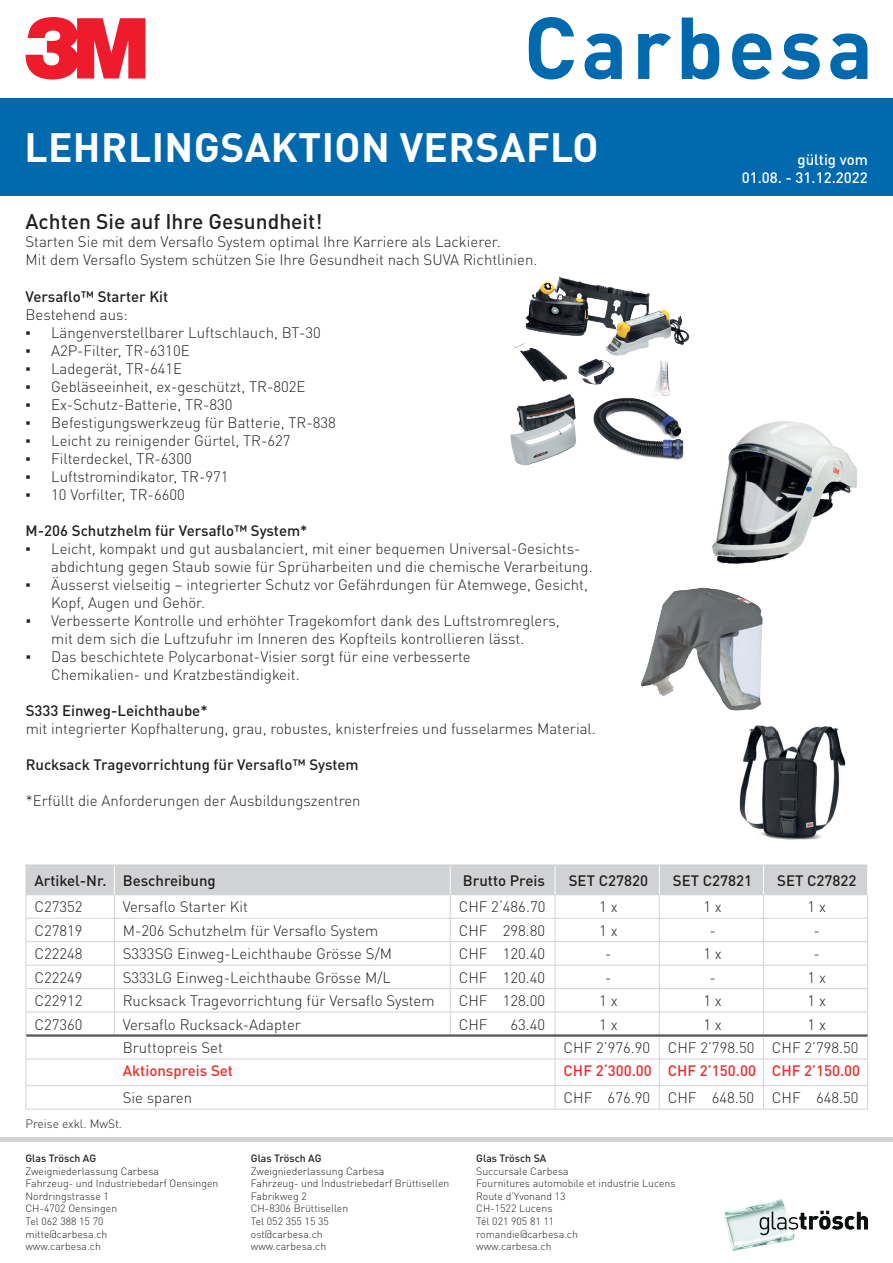
<style>
.page{position:relative;width:893px;height:1263px;background:#fff}
.page>*{position:absolute;margin:0;border:0;box-sizing:border-box;transform-origin:0 0}
.t1{font:700 40.5px "DIN Pro";letter-spacing:.01em;color:#fff}
.t2{font:500 21px "DIN Pro";color:#231f20}
.t3{font:300 15px/18px "DIN Pro";color:#231f20}
.t4{font:500 15px "DIN Pro";color:#231f20}
.t5{font:500 15px "DIN Pro";color:#ea2f29}
.t6{font:500 15px/18px "DIN Pro";color:#fff;text-align:right}
.t7{font:300 12px "DIN Pro";color:#231f20}
.t8{font:300 10.5px/12.6px "DIN Pro";color:#231f20}
.t9{font:500 10.5px "DIN Pro";color:#231f20}
.s1{font-family:"Arial Narrow";font-weight:400}
</style>
<div class="page">
<hr style="left:0;top:1137px;width:893px;height:4px;background:#d1d2d4">
<svg style="left:529px;top:17px;width:45px;height:62px"></svg>
<svg style="left:585px;top:33px;width:37px;height:46px"></svg>
<svg style="left:638px;top:33px;width:33px;height:46px"></svg>
<svg style="left:682px;top:18px;width:37px;height:61px"></svg>
<svg style="left:732px;top:33px;width:39px;height:46px"></svg>
<svg style="left:781px;top:33px;width:39px;height:46px"></svg>
<svg style="left:830px;top:33px;width:37px;height:46px"></svg>
<img style="left:725px;top:1200px;width:142px;height:50px">
<img style="left:711px;top:421px;width:146px;height:143px">
<svg style="left:26px;top:17px;width:119px;height:62px"></svg>
<div style="left:0;top:98px;width:893px;height:98px;background:#016aaf"></div>
<hr style="left:114px;top:1109px;width:336px;height:1px;background:#d1d2d4">
<hr style="left:450px;top:1109px;width:105px;height:1px;background:#d1d2d4">
<hr style="left:555px;top:1109px;width:104px;height:1px;background:#d1d2d4">
<hr style="left:659px;top:1109px;width:104px;height:1px;background:#d1d2d4">
<hr style="left:763px;top:1109px;width:105px;height:1px;background:#d1d2d4">
<svg style="left:26px;top:865px;width:842px;height:244px"></svg>
<hr style="left:26px;top:1109px;width:88px;height:1px;background:#d1d2d4">
<img style="left:510px;top:276px;width:180px;height:190px">
<img style="left:641px;top:587px;width:108px;height:123px">
<img style="left:739px;top:725px;width:107px;height:115px">
<h1 class="t1" style="left:24px;top:114px;width:576px">LEHRLINGSAKTION VERSAFLO</h1>
<h2 class="t2" style="left:26px;top:204px;width:298px">Achten Sie auf Ihre Gesundheit!</h2>
<p class="t3" style="left:26px;top:231px;width:513px">Starten Sie mit dem Versaflo System optimal Ihre Karriere als Lackierer.<br>Mit dem Versaflo System schützen Sie Ihre Gesundheit nach SUVA Richtlinien.</p>
<p class="t4" style="left:26px;top:284px;width:144px">Versaflo™ Starter Kit</p>
<p class="t3" style="left:26px;top:304px;width:104px">Bestehend aus:</p>
<p class="t3" style="left:26px;top:322px;width:297px"><span class="s1">▪</span> Längenverstellbarer Luftschlauch, BT-30</p>
<p class="t3" style="left:26px;top:340px;width:166px"><span class="s1">▪</span> A2P-Filter, TR-6310E</p>
<p class="t3" style="left:26px;top:358px;width:158px"><span class="s1">▪</span> Ladegerät, TR-641E</p>
<p class="t3" style="left:26px;top:376px;width:282px"><span class="s1">▪</span> Gebläseeinheit, ex-geschützt, TR-802E</p>
<p class="t3" style="left:26px;top:394px;width:209px"><span class="s1">▪</span> Ex-Schutz-Batterie, TR-830</p>
<p class="t3" style="left:26px;top:412px;width:312px"><span class="s1">▪</span> Befestigungswerkzeug für Batterie, TR-838</p>
<p class="t3" style="left:26px;top:430px;width:266px"><span class="s1">▪</span> Leicht zu reinigender Gürtel, TR-627</p>
<p class="t3" style="left:26px;top:448px;width:168px"><span class="s1">▪</span> Filterdeckel, TR-6300</p>
<p class="t3" style="left:26px;top:466px;width:204px"><span class="s1">▪</span> Luftstromindikator, TR-971</p>
<p class="t3" style="left:26px;top:484px;width:161px"><span class="s1">▪</span> 10 Vorfilter, TR-6600</p>
<p class="t4" style="left:26px;top:518px;width:283px">M-206 Schutzhelm für Versaflo™ System*</p>
<p class="t3" style="left:51px;top:538px;width:543px;text-indent:-26px"><span class="s1">▪</span> Leicht, kompakt und gut ausbalanciert, mit einer bequemen Universal-Gesichts&shy;abdichtung gegen Staub sowie für Sprüharbeiten und die chemische Verarbeitung.</p>
<p class="t3" style="left:51px;top:574px;width:538px;text-indent:-26px"><span class="s1">▪</span> Äusserst vielseitig – integrierter Schutz vor Gefährdungen für Atemwege, Gesicht,<br>Kopf, Augen und Gehör.</p>
<p class="t3" style="left:51px;top:610px;width:510px;text-indent:-26px"><span class="s1">▪</span> Verbesserte Kontrolle und erhöhter Tragekomfort dank des Luftstromreglers, mit dem sich die Luftzufuhr im Inneren des Kopfteils kontrollieren lässt.</p>
<p class="t3" style="left:51px;top:646px;width:421px;text-indent:-26px"><span class="s1">▪</span> Das beschichtete Polycarbonat-Visier sorgt für eine verbesserte<br>Chemikalien- und Kratzbeständigkeit.</p>
<p class="t4" style="left:26px;top:698px;width:183px">S333 Einweg-Leichthaube*</p>
<p class="t3" style="left:26px;top:718px;width:572px">mit integrierter Kopfhalterung, grau, robustes, knisterfreies und fusselarmes Material.</p>
<p class="t4" style="left:26px;top:752px;width:334px">Rucksack Tragevorrichtung für Versaflo™ System</p>
<p class="t3" style="left:26px;top:790px;width:336px">*Erfüllt die Anforderungen der Ausbildungszentren</p>
<p class="t6" style="left:742px;top:148px;width:128px">gültig vom<br>01.08. - 31.12.2022</p>
<p class="t4" style="left:34px;top:868px;width:183px">Artikel-Nr. Beschreibung</p>
<p class="t4" style="left:463px;top:868px;width:83px">Brutto Preis</p>
<p class="t4" style="left:569px;top:868px;width:81px">SET C27820</p>
<p class="t4" style="left:673px;top:868px;width:81px">SET C27821</p>
<p class="t4" style="left:777px;top:868px;width:81px">SET C27822</p>
<p class="t3" style="left:34px;top:896px;width:50px">C27352</p>
<p class="t3" style="left:123px;top:896px;width:127px">Versaflo Starter Kit</p>
<p class="t3" style="left:459px;top:896px;width:88px">CHF 2‘486.70</p>
<p class="t3" style="left:599px;top:896px;width:20px">1 x</p>
<p class="t3" style="left:703px;top:896px;width:20px">1 x</p>
<p class="t3" style="left:807px;top:896px;width:20px">1 x</p>
<p class="t3" style="left:34px;top:920px;width:50px">C27819</p>
<p class="t3" style="left:123px;top:920px;width:257px">M-206 Schutzhelm für Versaflo System</p>
<p class="t3" style="left:459px;top:920px;width:88px">CHF 298.80</p>
<p class="t3" style="left:599px;top:920px;width:20px">1 x</p>
<p class="t3" style="left:709px;top:920px;width:8px">-</p>
<p class="t3" style="left:814px;top:920px;width:8px">-</p>
<p class="t3" style="left:34px;top:943px;width:50px">C22248</p>
<p class="t3" style="left:123px;top:943px;width:271px">S333SG Einweg-Leichthaube Grösse S/M</p>
<p class="t3" style="left:459px;top:943px;width:88px">CHF 120.40</p>
<p class="t3" style="left:605px;top:943px;width:8px">-</p>
<p class="t3" style="left:703px;top:943px;width:20px">1 x</p>
<p class="t3" style="left:814px;top:943px;width:8px">-</p>
<p class="t3" style="left:34px;top:967px;width:50px">C22249</p>
<p class="t3" style="left:123px;top:967px;width:270px">S333LG Einweg-Leichthaube Grösse M/L</p>
<p class="t3" style="left:459px;top:967px;width:88px">CHF 120.40</p>
<p class="t3" style="left:605px;top:967px;width:8px">-</p>
<p class="t3" style="left:709px;top:967px;width:8px">-</p>
<p class="t3" style="left:807px;top:967px;width:20px">1 x</p>
<p class="t3" style="left:34px;top:990px;width:50px">C22912</p>
<p class="t3" style="left:123px;top:990px;width:313px">Rucksack Tragevorrichtung für Versaflo System</p>
<p class="t3" style="left:459px;top:990px;width:88px">CHF 128.00</p>
<p class="t3" style="left:599px;top:990px;width:20px">1 x</p>
<p class="t3" style="left:703px;top:990px;width:20px">1 x</p>
<p class="t3" style="left:807px;top:990px;width:20px">1 x</p>
<p class="t3" style="left:34px;top:1014px;width:50px">C27360</p>
<p class="t3" style="left:123px;top:1014px;width:180px">Versaflo Rucksack-Adapter</p>
<p class="t3" style="left:459px;top:1014px;width:30px">CHF</p>
<p class="t3" style="left:510px;top:1014px;width:36px">63.40</p>
<p class="t3" style="left:599px;top:1014px;width:20px">1 x</p>
<p class="t3" style="left:703px;top:1014px;width:20px">1 x</p>
<p class="t3" style="left:807px;top:1014px;width:20px">1 x</p>
<p class="t3" style="left:123px;top:1037px;width:102px">Bruttopreis Set</p>
<p class="t3" style="left:564px;top:1037px;width:297px">CHF 2’976.90 CHF 2’798.50 CHF 2’798.50</p>
<p class="t5" style="left:123px;top:1059px;width:112px">Aktionspreis Set</p>
<p class="t5" style="left:564px;top:1059px;width:298px">CHF 2‘300.00 CHF 2’150.00 CHF 2’150.00</p>
<p class="t3" style="left:123px;top:1087px;width:71px">Sie sparen</p>
<p class="t3" style="left:563px;top:1087px;width:296px">CHF 676.90 CHF 648.50 CHF 648.50</p>
<p class="t7" style="left:26px;top:1115px;width:98px">Preise exkl. MwSt.</p>
<p class="t9" style="left:26px;top:1150px;width:72px">Glas Trösch AG</p>
<p class="t8" style="left:26px;top:1163px;width:194px">Zweigniederlassung Carbesa<br>Fahrzeug- und Industriebedarf Oensingen<br>Nordringstrasse 1<br>CH-4702 Oensingen<br>Tel 062 388 15 70<br>mitte@carbesa.ch<br>www.carbesa.ch</p>
<p class="t9" style="left:251px;top:1150px;width:72px">Glas Trösch AG</p>
<p class="t8" style="left:251px;top:1163px;width:200px">Zweigniederlassung Carbesa<br>Fahrzeug- und Industriebedarf Brüttisellen<br>Fabrikweg 2<br>CH-8306 Brüttisellen<br>Tel 052 355 15 35<br>ost@carbesa.ch<br>www.carbesa.ch</p>
<p class="t9" style="left:476px;top:1150px;width:72px">Glas Trösch SA</p>
<p class="t8" style="left:476px;top:1163px;width:201px">Succursale Carbesa<br>Fournitures automobile et industrie Lucens<br>Route d’Yvonand 13<br>CH-1522 Lucens<br>Tél 021 905 81 11<br>romandie@carbesa.ch<br>www.carbesa.ch</p>
</div>
